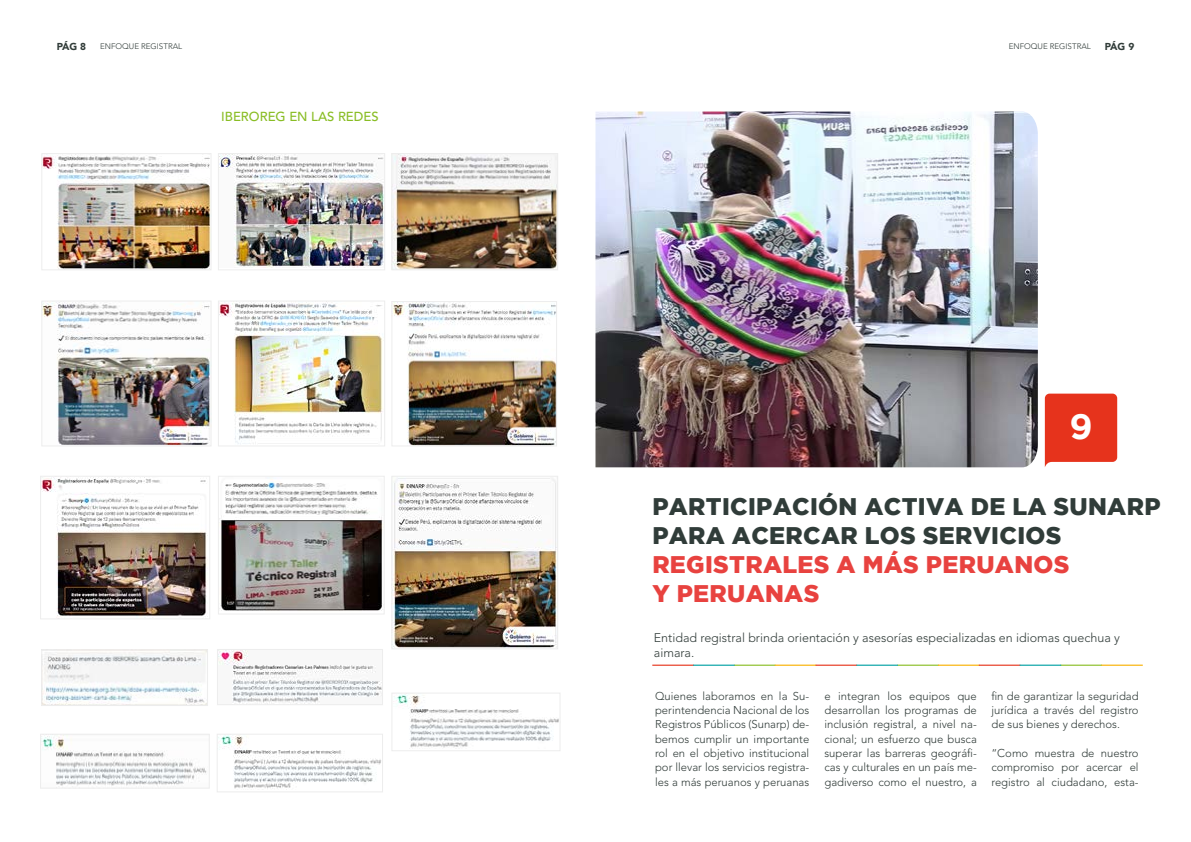
<style>
.page{position:relative;width:1191px;height:842px;background:#fff}
.page>*{position:absolute;margin:0;border:0;box-sizing:border-box;transform-origin:0 0}
.t1{font:700 35px "Gotham";color:#fff}
.t2{font:900 24px/28.8px "Gotham";letter-spacing:.015em;color:#303c39}
.t3{font:900 24px/28.8px "Gotham";letter-spacing:.015em;color:#e8423f}
.t4{font:500 13px "Avenir LT Std";color:#89bd24}
.t5{font:300 12.5px/15px "Avenir LT Std";color:#313c39}
.t6{font:300 11.3px/14.3px "Avenir LT Std";color:#313c39;text-align:justify}
.t7{font:900 10px "Avenir LT Std";letter-spacing:-.045em;color:#313c39}
.t8{font:300 8px "Avenir LT Std";color:#313c39}
</style>
<div class="page">
<img style="left:43px;top:651px;width:163px;height:53px">
<div style="left:41px;top:649px;width:167px;height:57px;border:1px solid #ededed"></div>
<img style="left:595px;top:112px;width:442px;height:355px">
<hr style="left:652px;top:665px;width:42px;height:1px;background:#e6331c">
<hr style="left:734px;top:665px;width:41px;height:1px;background:#89bd24">
<hr style="left:693px;top:665px;width:41px;height:1px;background:#00a0a2">
<hr style="left:774px;top:665px;width:42px;height:1px;background:#f9b000">
<hr style="left:815px;top:665px;width:42px;height:1px;background:#e6331c">
<hr style="left:897px;top:665px;width:41px;height:1px;background:#89bd24">
<hr style="left:856px;top:665px;width:42px;height:1px;background:#00a0a2">
<hr style="left:938px;top:665px;width:41px;height:1px;background:#f9b000">
<hr style="left:978px;top:665px;width:42px;height:1px;background:#e6331c">
<hr style="left:1060px;top:665px;width:42px;height:1px;background:#89bd24">
<hr style="left:1019px;top:665px;width:42px;height:1px;background:#00a0a2">
<hr style="left:1101px;top:665px;width:41px;height:1px;background:#f9b000">
<svg style="left:1044px;top:394px;width:73px;height:73px;background:#e8432e"></svg>
<img style="left:42px;top:736px;width:165px;height:51px">
<div style="left:40px;top:734px;width:170px;height:55px;border:1px solid #ededed"></div>
<img style="left:219px;top:736px;width:162px;height:54px">
<div style="left:217px;top:734px;width:166px;height:58px;border:1px solid #ededed"></div>
<img style="left:394px;top:695px;width:164px;height:53px">
<div style="left:391px;top:693px;width:169px;height:58px;border:1px solid #ededed"></div>
<img style="left:393px;top:155px;width:163px;height:113px">
<div style="left:391px;top:153px;width:167px;height:117px;border:1px solid #ededed"></div>
<img style="left:393px;top:478px;width:163px;height:169px">
<div style="left:391px;top:476px;width:167px;height:173px;border:1px solid #ededed"></div>
<img style="left:220px;top:482px;width:163px;height:129px">
<div style="left:218px;top:476px;width:167px;height:138px;border:1px solid #ededed"></div>
<img style="left:43px;top:155px;width:166px;height:113px">
<div style="left:41px;top:153px;width:170px;height:117px;border:1px solid #ededed"></div>
<img style="left:220px;top:155px;width:163px;height:113px">
<div style="left:218px;top:153px;width:167px;height:117px;border:1px solid #ededed"></div>
<img style="left:393px;top:303px;width:162px;height:141px">
<div style="left:391px;top:301px;width:166px;height:145px;border:1px solid #ededed"></div>
<img style="left:219px;top:651px;width:162px;height:52px">
<div style="left:217px;top:649px;width:166px;height:56px;border:1px solid #ededed"></div>
<img style="left:220px;top:302px;width:163px;height:142px">
<div style="left:218px;top:300px;width:167px;height:146px;border:1px solid #ededed"></div>
<img style="left:43px;top:302px;width:166px;height:142px">
<div style="left:41px;top:300px;width:170px;height:146px;border:1px solid #ededed"></div>
<img style="left:42px;top:478px;width:166px;height:139px">
<div style="left:40px;top:476px;width:170px;height:143px;border:1px solid #ededed"></div>
<p class="t7" style="left:57px;top:41px;width:31px">PÁG 8</p>
<p class="t8" style="left:100px;top:41px;width:84px">ENFOQUE REGISTRAL</p>
<p class="t8" style="left:1008px;top:41px;width:84px">ENFOQUE REGISTRAL</p>
<p class="t7" style="left:1104px;top:41px;width:31px">PÁG 9</p>
<p class="t4" style="left:221px;top:109px;width:159px">IBEROREG EN LAS REDES</p>
<h1 class="t1" style="left:1069px;top:407px;width:25px">9</h1>
<h2 class="t2" style="left:652px;top:492px;width:509px">PARTICIPACIÓN ACTIVA DE LA SUNARP<br>PARA ACERCAR LOS SERVICIOS</h2>
<h2 class="t3" style="left:652px;top:549px;width:418px">REGISTRALES A MÁS PERUANOS<br>Y PERUANAS</h2>
<p class="t5" style="left:654px;top:630px;width:467px">Entidad registral brinda orientación y asesorías especializadas en idiomas quechua y aimara.</p>
<p class="t6" style="left:655px;top:689px;width:156px">Quienes laboramos en la Su&shy;perintendencia Nacional de los Registros Públicos (Sunarp) de&shy;bemos cumplir un importante rol en el objetivo institucional por llevar los servicios registra&shy;les a más peruanos y peruanas</p>
<p class="t6" style="left:824px;top:689px;width:154px">e integran los equipos que desarrollan los programas de inclusión registral, a nivel na&shy;cional; un esfuerzo que busca superar las barreras geográfi&shy;cas y culturales en un país me&shy;gadiverso como el nuestro, a</p>
<p class="t6" style="left:991px;top:689px;width:149px">fin de garantizar la seguridad jurídica a través del registro de sus bienes y derechos.</p>
<p class="t6" style="left:991px;top:746px;width:149px">“Como muestra de nuestro compromiso por acercar el registro al ciudadano, esta-</p>
</div>
